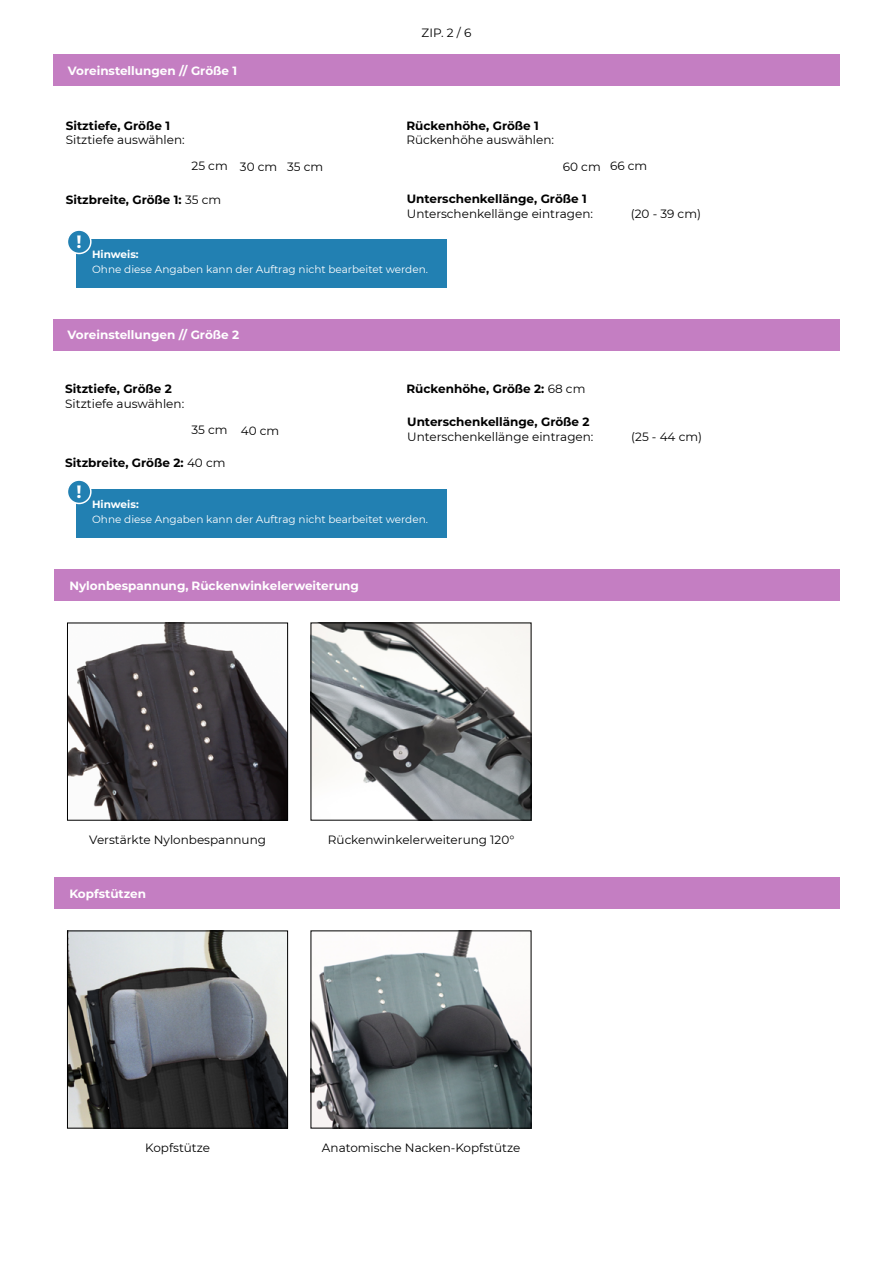
<style>
.page{position:relative;width:893px;height:1263px;background:#fff}
.page>*{position:absolute;margin:0;border:0;box-sizing:border-box;transform-origin:0 0}
.t1{font:700 17.85px "Montserrat";color:#fff}
.t2{font:12px "Montserrat";color:#000}
.t3{font:700 12px "Montserrat";color:#000}
.t4{font:700 12px "Montserrat";color:#fff}
.t5{font:10.5px "Montserrat";color:#fff}
.t6{font:700 10.5px "Montserrat";color:#fff}
.s1{font-weight:400}
</style>
<div class="page">
<div style="left:53px;top:54px;width:787px;height:32px;background:#c47ec2"></div>
<div style="left:53px;top:319px;width:786px;height:31px;background:#c47ec2"></div>
<div style="left:76px;top:239px;width:370px;height:48px;background:#2280b2"></div>
<div style="left:76px;top:489px;width:370px;height:48px;background:#2280b2"></div>
<div style="left:67px;top:230px;width:24px;height:23px;background:#2280b2;border-radius:50%"></div>
<div style="left:67px;top:229px;width:25px;height:25px;border:2px solid #fff;border-radius:50%"></div>
<div style="left:67px;top:480px;width:24px;height:23px;background:#2280b2;border-radius:50%"></div>
<div style="left:67px;top:479px;width:25px;height:25px;border:2px solid #fff;border-radius:50%"></div>
<div style="left:54px;top:877px;width:785px;height:32px;background:#c47ec2"></div>
<div style="left:54px;top:569px;width:785px;height:32px;background:#c47ec2"></div>
<img style="left:69px;top:932px;width:217px;height:194px">
<div style="left:67px;top:930px;width:221px;height:198px;border:1px solid #000"></div>
<img style="left:69px;top:625px;width:217px;height:193px">
<div style="left:67px;top:623px;width:221px;height:197px;border:1px solid #000"></div>
<img style="left:313px;top:932px;width:216px;height:194px">
<img style="left:313px;top:624px;width:216px;height:194px">
<div style="left:311px;top:622px;width:220px;height:198px;border:1px solid #000"></div>
<p class="t4" style="left:68px;top:62px;width:171px">Voreinstellungen // Größe 1</p>
<p class="t2" style="left:422px;top:25px;width:51px">ZIP. 2 / 6</p>
<p class="t3" style="left:66px;top:117px;width:106px">Sitztiefe, Größe 1</p>
<p class="t2" style="left:66px;top:132px;width:120px">Sitztiefe auswählen:</p>
<p class="t3" style="left:406px;top:117px;width:134px">Rückenhöhe, Größe 1</p>
<p class="t2" style="left:406px;top:132px;width:149px">Rückenhöhe auswählen:</p>
<p class="t2" style="left:192px;top:158px;width:38px">25 cm</p>
<p class="t2" style="left:240px;top:159px;width:39px">30 cm</p>
<p class="t2" style="left:287px;top:158px;width:38px">35 cm</p>
<p class="t2" style="left:563px;top:158px;width:86px">60 cm 66 cm</p>
<p class="t3" style="left:66px;top:191px;width:157px">Sitzbreite, Größe 1: <span class="s1">35 cm</span></p>
<p class="t3" style="left:407px;top:190px;width:182px">Unterschenkellänge, Größe 1</p>
<p class="t2" style="left:407px;top:205px;width:188px">Unterschenkellänge eintragen:</p>
<p class="t2" style="left:631px;top:205px;width:72px">(20 - 39 cm)</p>
<h1 class="t1" style="left:77px;top:229px;width:7px">!</h1>
<p class="t6" style="left:92px;top:247px;width:48px">Hinweis:</p>
<p class="t5" style="left:92px;top:262px;width:337px">Ohne diese Angaben kann der Auftrag nicht bearbeitet werden.</p>
<p class="t4" style="left:68px;top:327px;width:173px">Voreinstellungen // Größe 2</p>
<p class="t3" style="left:65px;top:380px;width:108px">Sitztiefe, Größe 2</p>
<p class="t2" style="left:65px;top:395px;width:120px">Sitztiefe auswählen:</p>
<p class="t2" style="left:192px;top:422px;width:38px">35 cm</p>
<p class="t3" style="left:65px;top:454px;width:162px">Sitzbreite, Größe 2: <span class="s1">40 cm</span></p>
<p class="t2" style="left:241px;top:423px;width:40px">40 cm</p>
<p class="t3" style="left:406px;top:380px;width:180px">Rückenhöhe, Größe 2: <span class="s1">68 cm</span></p>
<p class="t3" style="left:407px;top:413px;width:184px">Unterschenkellänge, Größe 2</p>
<p class="t2" style="left:407px;top:428px;width:188px">Unterschenkellänge eintragen:</p>
<p class="t2" style="left:631px;top:428px;width:72px">(25 - 44 cm)</p>
<h1 class="t1" style="left:77px;top:479px;width:7px">!</h1>
<p class="t6" style="left:92px;top:497px;width:48px">Hinweis:</p>
<p class="t5" style="left:92px;top:512px;width:337px">Ohne diese Angaben kann der Auftrag nicht bearbeitet werden.</p>
<p class="t4" style="left:69px;top:577px;width:291px">Nylonbespannung, Rückenwinkelerweiterung</p>
<p class="t2" style="left:89px;top:831px;width:178px">Verstärkte Nylonbespannung</p>
<p class="t4" style="left:69px;top:885px;width:78px">Kopfstützen</p>
<p class="t2" style="left:328px;top:831px;width:188px">Rückenwinkelerweiterung 120°</p>
<p class="t2" style="left:145px;top:1139px;width:66px">Kopfstütze</p>
<p class="t2" style="left:322px;top:1139px;width:200px">Anatomische Nacken-Kopfstütze</p>
</div>
